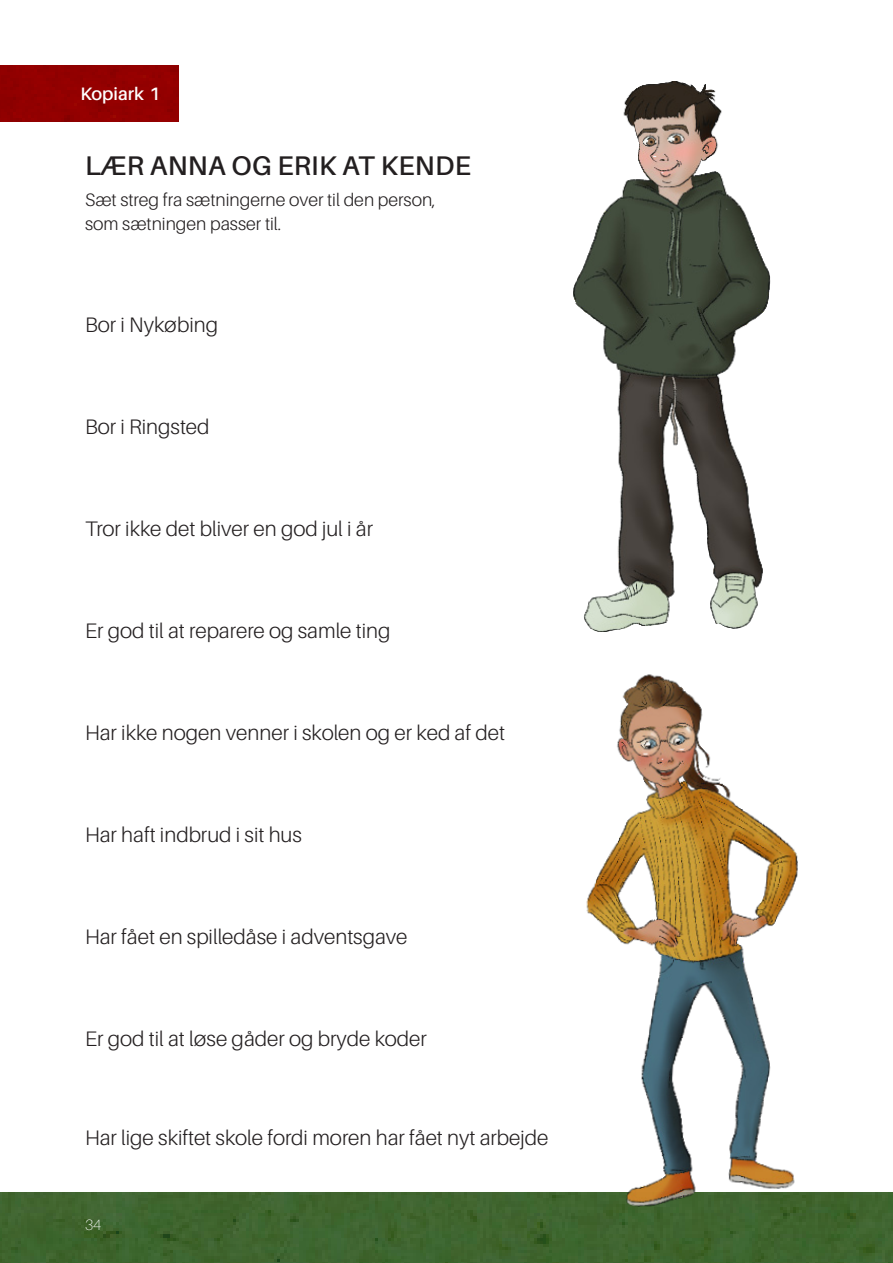
<style>
.page{position:relative;width:893px;height:1263px;background:#fff}
.page>*{position:absolute;margin:0;border:0;box-sizing:border-box;transform-origin:0 0}
.t1{font:600 27px "Aileron";letter-spacing:.01em;color:#231f20}
.t2{font:300 21px "Aileron";color:#231f20}
.t3{font:300 18px "Aileron";color:#231f20}
.t4{font:600 18px "Aileron";color:#fff}
.t5{font:100 15px "Aileron";color:#fff}
</style>
<div class="page">
<img style="left:0;top:1193px;width:893px;height:70px">
<div style="left:0;top:66px;width:179px;height:56px;background:#920000"></div>
<img style="left:558px;top:674px;width:273px;height:563px">
<img style="left:573px;top:82px;width:198px;height:549px">
<p class="t4" style="left:81px;top:84px;width:81px">Kopiark 1</p>
<p class="t1" style="left:85px;top:150px;width:387px">LÆR ANNA OG ERIK AT KENDE</p>
<p class="t3" style="left:85px;top:190px;width:352px">Sæt streg fra sætningerne over til den person,</p>
<p class="t3" style="left:85px;top:214px;width:198px">som sætningen passer til.</p>
<p class="t2" style="left:85px;top:313px;width:135px">Bor i Nykøbing</p>
<p class="t2" style="left:85px;top:415px;width:126px">Bor i Ringsted</p>
<p class="t2" style="left:85px;top:517px;width:289px">Tror ikke det bliver en god jul i år</p>
<p class="t2" style="left:85px;top:619px;width:307px">Er god til at reparere og samle ting</p>
<p class="t2" style="left:85px;top:721px;width:421px">Har ikke nogen venner i skolen og er ked af det</p>
<p class="t2" style="left:85px;top:823px;width:218px">Har haft indbrud i sit hus</p>
<p class="t2" style="left:85px;top:925px;width:324px">Har fået en spilledåse i adventsgave</p>
<p class="t2" style="left:85px;top:1027px;width:343px">Er god til at løse gåder og bryde koder</p>
<p class="t2" style="left:85px;top:1126px;width:465px">Har lige skiftet skole fordi moren har fået nyt arbejde</p>
<p class="t5" style="left:85px;top:1216px;width:18px">34</p>
</div>
